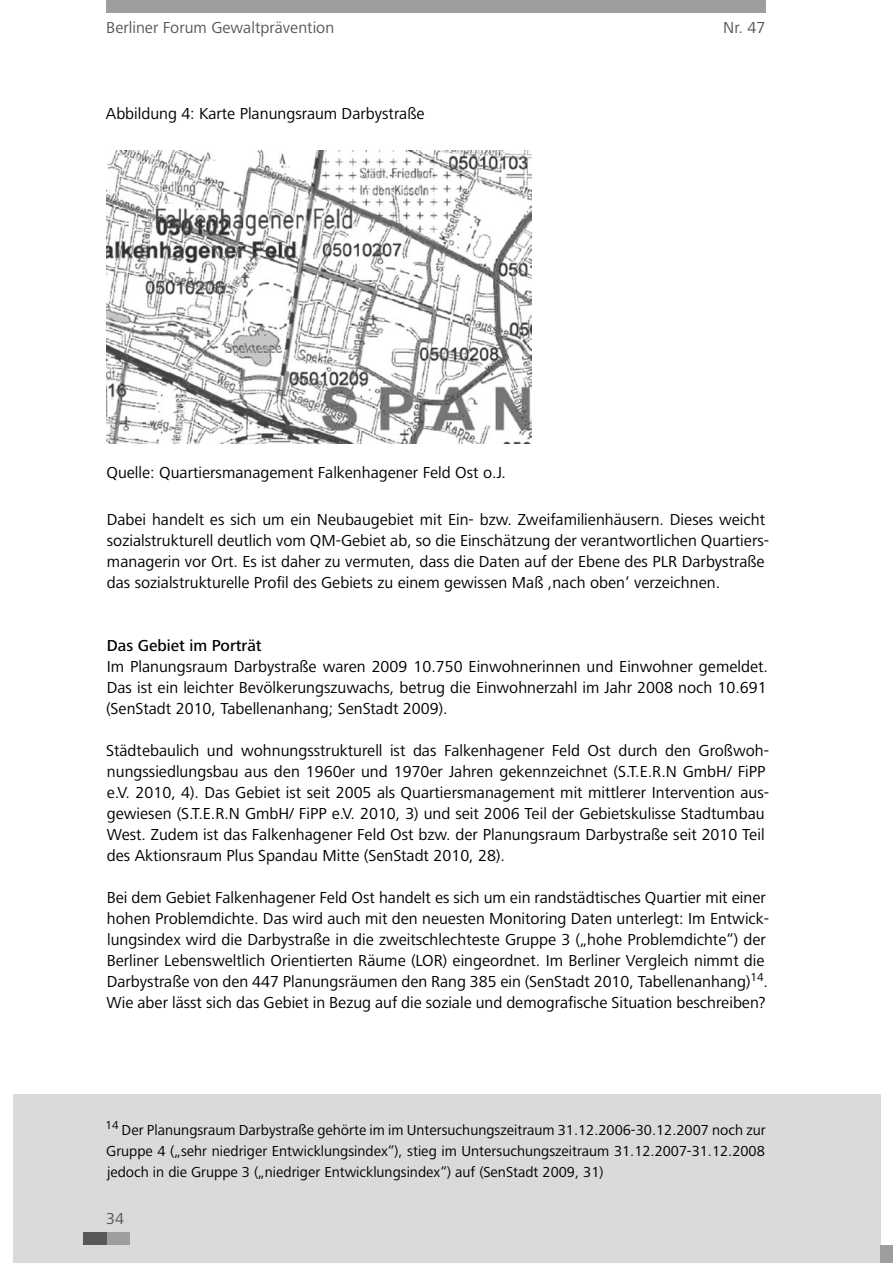
<style>
.page{position:relative;width:893px;height:1263px;background:#fff}
.page>*{position:absolute;margin:0;border:0;box-sizing:border-box;transform-origin:0 0}
.t1{font:16.5px/21px "Frutiger Next LT";color:#000}
.t2{font:16.5px "Frutiger Next LT";color:#58585a}
.t3{font:500 16.5px "Frutiger Next LT";color:#000}
.t4{font:15px/21px "Frutiger Next LT";color:#000;text-align:justify}
</style>
<div class="page">
<div style="left:13px;top:1094px;width:867px;height:169px;background:#d9dadb"></div>
<div style="left:106px;top:0;width:659px;height:13px;background:#9c9e9f"></div>
<div style="left:106px;top:1232px;width:24px;height:13px;background:#9c9e9f"></div>
<div style="left:83px;top:1232px;width:23px;height:13px;background:#58585a"></div>
<div style="left:880px;top:1245px;width:13px;height:18px;background:#9c9e9f"></div>
<img style="left:106px;top:151px;width:425px;height:293px">
<p class="t2" style="left:106px;top:19px;width:229px">Berliner Forum Gewaltprävention</p>
<p class="t1" style="left:106px;top:103px;width:320px">Abbildung 4: Karte Planungsraum Darbystraße</p>
<p class="t1" style="left:106px;top:462px;width:401px">Quelle: Quartiersmanagement Falkenhagener Feld Ost o.J.</p>
<p class="t2" style="left:723px;top:19px;width:44px">Nr. 47</p>
<p class="t1" style="left:107px;top:509px;width:664px">Dabei handelt es sich um ein Neubaugebiet mit Ein- bzw. Zweifamilienhäusern. Dieses weicht sozialstrukturell deutlich vom QM-Gebiet ab, so die Einschätzung der verantwortlichen Quartiers&shy;managerin vor Ort. Es ist daher zu vermuten, dass die Daten auf der Ebene des PLR Darbystraße das sozialstrukturelle Profil des Gebiets zu einem gewissen Maß ‚nach oben‘ verzeichnen.</p>
<p class="t3" style="left:107px;top:636px;width:156px">Das Gebiet im Porträt</p>
<p class="t1" style="left:106px;top:656px;width:663px;text-align:justify">Im Planungsraum Darbystraße waren 2009 10.750 Einwohnerinnen und Einwohner gemeldet.<br>Das ist ein leichter Bevölkerungszuwachs, betrug die Einwohnerzahl im Jahr 2008 noch 10.691 (SenStadt 2010, Tabellenanhang; SenStadt 2009).</p>
<p class="t1" style="left:106px;top:740px;width:664px">Städtebaulich und wohnungsstrukturell ist das Falkenhagener Feld Ost durch den Großwoh&shy;nungssiedlungsbau aus den 1960er und 1970er Jahren gekennzeichnet (S.T.E.R.N GmbH/ FiPP e.V. 2010, 4). Das Gebiet ist seit 2005 als Quartiersmanagement mit mittlerer Intervention aus&shy;gewiesen (S.T.E.R.N GmbH/ FiPP e.V. 2010, 3) und seit 2006 Teil der Gebietskulisse Stadtumbau West. Zudem ist das Falkenhagener Feld Ost bzw. der Planungsraum Darbystraße seit 2010 Teil des Aktionsraum Plus Spandau Mitte (SenStadt 2010, 28).</p>
<p class="t1" style="left:107px;top:887px;width:664px">Bei dem Gebiet Falkenhagener Feld Ost handelt es sich um ein randstädtisches Quartier mit einer hohen Problemdichte. Das wird auch mit den neuesten Monitoring Daten unterlegt: Im Entwick&shy;lungsindex wird die Darbystraße in die zweitschlechteste Gruppe 3 („hohe Problemdichte“) der Berliner Lebensweltlich Orientierten Räume (LOR) eingeordnet. Im Berliner Vergleich nimmt die Darbystraße von den 447 Planungsräumen den Rang 385 ein (SenStadt 2010, Tabellenanhang)<sup>14</sup>.<br>Wie aber lässt sich das Gebiet in Bezug auf die soziale und demografische Situation beschreiben?</p>
<p class="t4" style="left:105px;top:1120px;width:662px"><sup>14</sup> Der Planungsraum Darbystraße gehörte im im Untersuchungszeitraum 31.12.2006-30.12.2007 noch zur Gruppe 4 („sehr niedriger Entwicklungsindex“), stieg im Untersuchungszeitraum 31.12.2007-31.12.2008 jedoch in die Gruppe 3 („niedriger Entwicklungsindex“) auf (SenStadt 2009, 31)</p>
<p class="t2" style="left:106px;top:1209px;width:19px">34</p>
</div>
